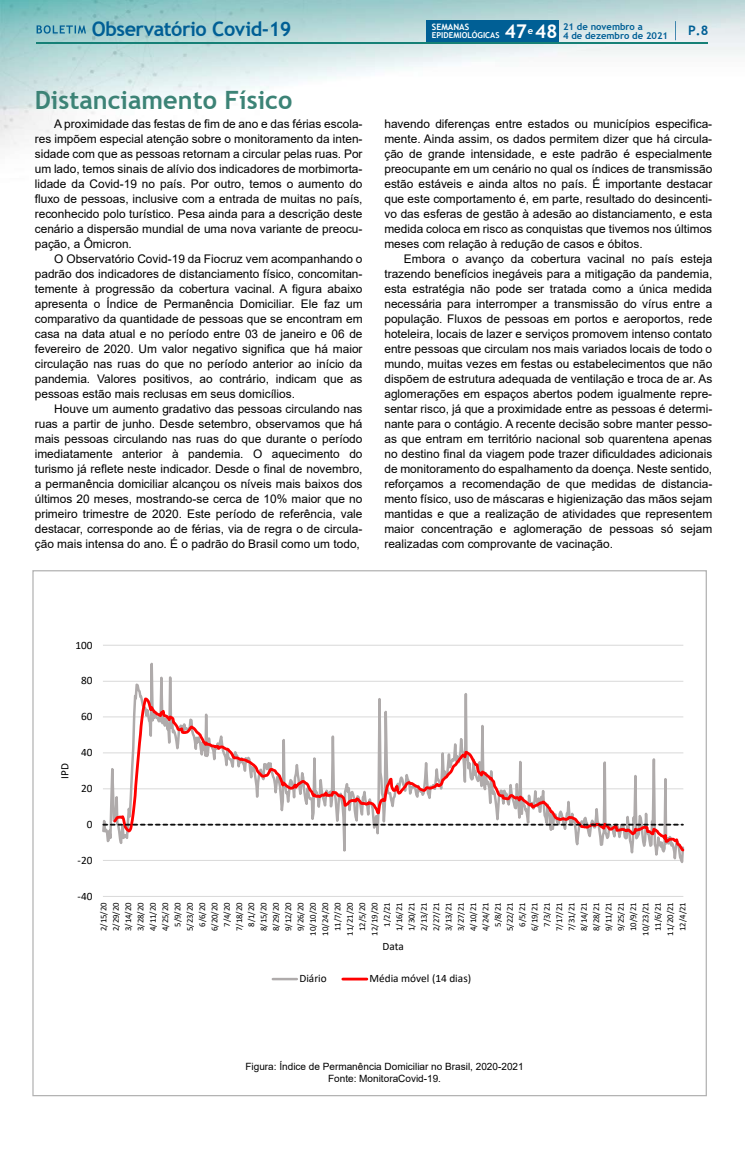
<style>
.page{position:relative;width:745px;height:1170px;background:#fff}
.page>*{position:absolute;margin:0;border:0;box-sizing:border-box;transform-origin:0 0}
.t1{font:700 25.25px "Trebuchet MS";color:#3c8376}
.t2{font:700 19.88px "Trebuchet MS";letter-spacing:-.025em;color:#005f95}
.t3{font:700 18.88px "Trebuchet MS";color:#fff}
.t4{font:700 13.12px "Trebuchet MS";color:#005f95}
.t5{font:11.88px/15px "Arial";color:#000;text-align:justify}
.t6{font:11.25px "Calibri";letter-spacing:-.005em;color:#000}
.t7{font:10px/12px "Arial";color:#000;text-align:center}
.t8{font:700 9.38px/9px "Trebuchet MS";color:#005f95}
.t9{font:8.75px/12.2px "Calibri";color:#000;text-align:right}
.t10{font:700 8.75px "Trebuchet MS";color:#fff}
.t11{font:700 8.12px "Trebuchet MS";color:#fff}
</style>
<div class="page">
<img style="left:0;top:0;width:744px;height:147px">
<svg style="left:674px;top:21px;width:1px;height:19px"></svg>
<svg style="left:37px;top:25px;width:49px;height:9px"></svg>
<hr style="left:36px;top:42px;width:672px;height:1px;background:#168076">
<div style="left:426px;top:20px;width:132px;height:22px;background:#005f95"></div>
<hr style="left:103px;top:644px;width:580px;height:1px;background:#d9d9d9">
<svg style="left:103px;top:645px;width:580px;height:252px"></svg>
<svg style="left:111px;top:695px;width:572px;height:158px"></svg>
<svg style="left:103px;top:822px;width:580px;height:4px"></svg>
<hr style="left:272px;top:977px;width:24px;height:3px;background:#afabab">
<hr style="left:342px;top:977px;width:24px;height:3px;background:#f00">
<h2 class="t2" style="left:92px;top:17px;width:201px">Observatório Covid-19</h2>
<h3 class="t3" style="left:504px;top:20px;width:54px">47<sup>e</sup> 48</h3>
<p class="t4" style="left:687px;top:22px;width:22px">P.8</p>
<p class="t10" style="left:431px;top:22px;width:39px">SEMANAS</p>
<p class="t11" style="left:431px;top:30px;width:69px">EPIDEMIOLÓGICAS</p>
<p class="t8" style="left:562px;top:22px;width:106px">21 de novembro a<br>4 de dezembro de 2021</p>
<h1 class="t1" style="left:35px;top:85px;width:259px">Distanciamento Físico</h1>
<p class="t5" style="left:35px;top:116px;width:329px;text-indent:19px">A proximidade das festas de fim de ano e das férias escola&shy;res impõem especial atenção sobre o monitoramento da inten&shy;sidade com que as pessoas retornam a circular pelas ruas. Por um lado, temos sinais de alívio dos indicadores de morbimorta&shy;lidade da Covid-19 no país. Por outro, temos o aumento do fluxo de pessoas, inclusive com a entrada de muitas no país, reconhecido polo turístico. Pesa ainda para a descrição deste cenário a dispersão mundial de uma nova variante de preocu&shy;pação, a Ômicron.</p>
<p class="t5" style="left:35px;top:251px;width:329px;text-indent:19px">O Observatório Covid-19 da Fiocruz vem acompanhando o padrão dos indicadores de distanciamento físico, concomitan&shy;temente à progressão da cobertura vacinal. A figura abaixo apresenta o Índice de Permanência Domiciliar. Ele faz um comparativo da quantidade de pessoas que se encontram em casa na data atual e no período entre 03 de janeiro e 06 de fevereiro de 2020. Um valor negativo significa que há maior circulação nas ruas do que no período anterior ao início da pandemia. Valores positivos, ao contrário, indicam que as pessoas estão mais reclusas em seus domicílios.</p>
<p class="t5" style="left:35px;top:401px;width:329px;text-indent:19px">Houve um aumento gradativo das pessoas circulando nas ruas a partir de junho. Desde setembro, observamos que há mais pessoas circulando nas ruas do que durante o período imediatamente anterior à pandemia. O aquecimento do turismo já reflete neste indicador. Desde o final de novembro, a permanência domiciliar alcançou os níveis mais baixos dos últimos 20 meses, mostrando-se cerca de 10% maior que no primeiro trimestre de 2020. Este período de referência, vale destacar, corresponde ao de férias, via de regra o de circula&shy;ção mais intensa do ano. É o padrão do Brasil como um todo,</p>
<p class="t5" style="left:384px;top:116px;width:329px">havendo diferenças entre estados ou municípios especifica&shy;mente. Ainda assim, os dados permitem dizer que há circula&shy;ção de grande intensidade, e este padrão é especialmente preocupante em um cenário no qual os índices de transmissão estão estáveis e ainda altos no país. É importante destacar que este comportamento é, em parte, resultado do desincenti&shy;vo das esferas de gestão à adesão ao distanciamento, e esta medida coloca em risco as conquistas que tivemos nos últimos meses com relação à redução de casos e óbitos.</p>
<p class="t5" style="left:384px;top:251px;width:329px;text-indent:19px">Embora o avanço da cobertura vacinal no país esteja trazendo benefícios inegáveis para a mitigação da pandemia, esta estratégia não pode ser tratada como a única medida necessária para interromper a transmissão do vírus entre a população. Fluxos de pessoas em portos e aeroportos, rede hoteleira, locais de lazer e serviços promovem intenso contato entre pessoas que circulam nos mais variados locais de todo o mundo, muitas vezes em festas ou estabelecimentos que não dispõem de estrutura adequada de ventilação e troca de ar. As aglomerações em espaços abertos podem igualmente repre&shy;sentar risco, já que a proximidade entre as pessoas é determi&shy;nante para o contágio. A recente decisão sobre manter pesso&shy;as que entram em território nacional sob quarentena apenas no destino final da viagem pode trazer dificuldades adicionais de monitoramento do espalhamento da doença. Neste sentido, reforçamos a recomendação de que medidas de distancia&shy;mento físico, uso de máscaras e higienização das mãos sejam mantidas e que a realização de atividades que representem maior concentração e aglomeração de pessoas só sejam realizadas com comprovante de vacinação.</p>
<p class="t6" style="left:75px;top:637px;width:19px">100</p>
<p class="t6" style="left:81px;top:672px;width:13px">80</p>
<p class="t6" style="left:81px;top:708px;width:13px">60</p>
<p class="t6" style="left:57px;top:778px;width:17px;rotate:-90deg">IPD</p>
<p class="t6" style="left:81px;top:744px;width:13px">40</p>
<p class="t6" style="left:81px;top:780px;width:13px">20</p>
<p class="t6" style="left:87px;top:816px;width:7px">0</p>
<p class="t6" style="left:78px;top:852px;width:16px">-20</p>
<p class="t6" style="left:78px;top:888px;width:16px">-40</p>
<p class="t9" style="left:97px;top:935px;width:35px;rotate:-90deg">2/15/20<br>2/29/20<br>3/14/20<br>3/28/20<br>4/11/20<br>4/25/20<br>5/9/20<br>5/23/20<br>6/6/20<br>6/20/20<br>7/4/20<br>7/18/20<br>8/1/20<br>8/15/20<br>8/29/20<br>9/12/20<br>9/26/20<br>10/10/20<br>10/24/20<br>11/7/20<br>11/21/20<br>12/5/20<br>12/19/20<br>1/2/21<br>1/16/21<br>1/30/21<br>2/13/21<br>2/27/21<br>3/13/21<br>3/27/21<br>4/10/21<br>4/24/21<br>5/8/21<br>5/22/21<br>6/5/21<br>6/19/21<br>7/3/21<br>7/17/21<br>7/31/21<br>8/14/21<br>8/28/21<br>9/11/21<br>9/25/21<br>10/9/21<br>10/23/21<br>11/6/21<br>11/20/21<br>12/4/21</p>
<p class="t6" style="left:382px;top:938px;width:23px">Data</p>
<p class="t6" style="left:299px;top:970px;width:29px">Diário</p>
<p class="t6" style="left:369px;top:970px;width:103px">Média móvel (14 dias)</p>
<p class="t7" style="left:245px;top:1060px;width:279px">Figura: Índice de Permanência Domiciliar no Brasil, 2020-2021<br>Fonte: MonitoraCovid-19.</p>
</div>
